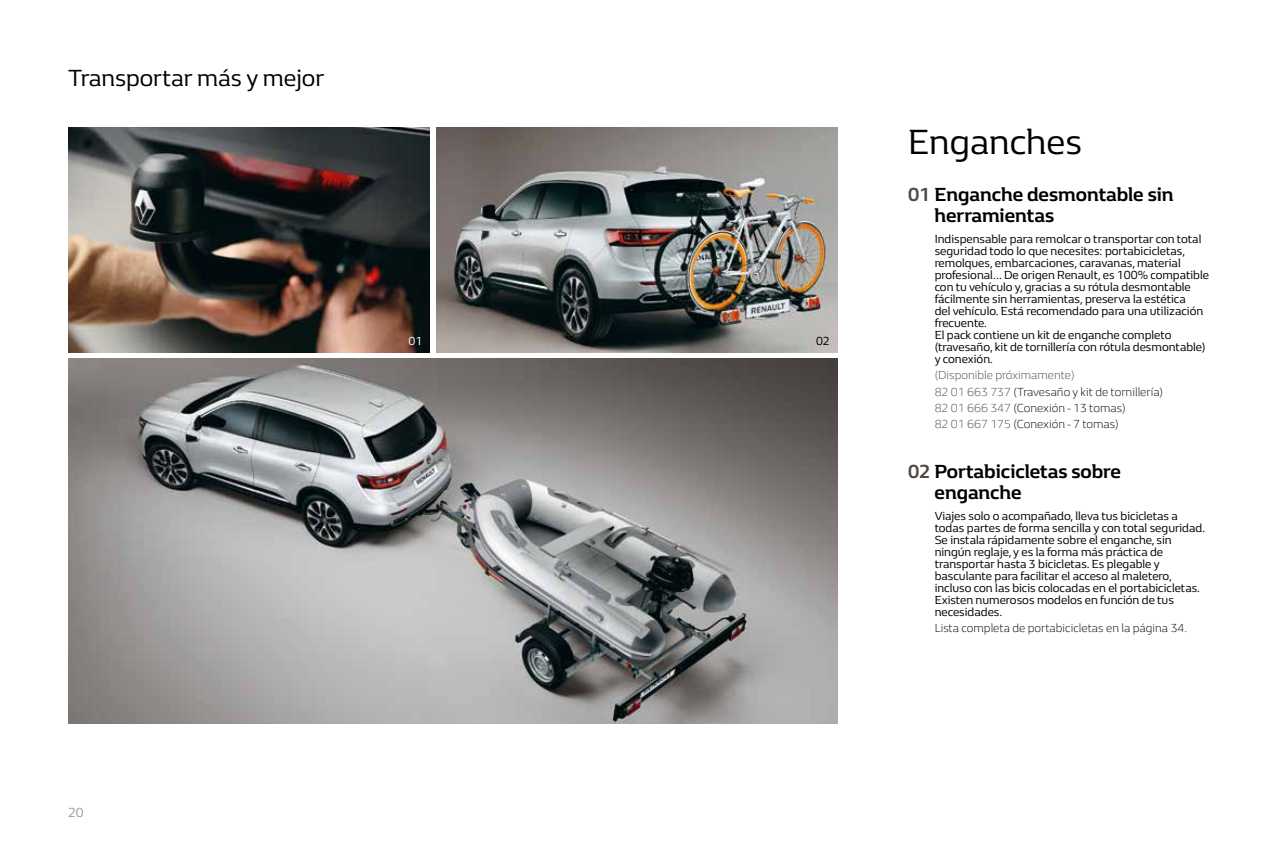
<style>
.page{position:relative;width:1276px;height:851px;background:#fff}
.page>*{position:absolute;margin:0;border:0;box-sizing:border-box;transform-origin:0 0}
.t1{font:36px "Renault Life";color:#000}
.t2{font:24px "Renault Life";color:#000}
.t3{font:700 19.5px/21px "Renault Life";color:#000}
.t4{font:13.5px "Renault Life";color:#9d9d9c}
.t5{font:12px/12px "Renault Life";color:#000}
.t6{font:300 12px/16.2px "Renault Life";color:#000}
.t7{font:12px "Renault Life";color:#fff}
.s1{color:#504841}
</style>
<div class="page">
<img style="left:68px;top:359px;width:769px;height:364px">
<img style="left:68px;top:128px;width:362px;height:224px">
<img style="left:436px;top:128px;width:401px;height:224px">
<h2 class="t2" style="left:68px;top:62px;width:258px">Transportar más y mejor</h2>
<p class="t4" style="left:68px;top:803px;width:17px">20</p>
<p class="t7" style="left:409px;top:333px;width:15px">01</p>
<p class="t5" style="left:816px;top:335px;width:15px">02</p>
<h1 class="t1" style="left:908px;top:118px;width:175px">Enganches</h1>
<h3 class="t3" style="left:934px;top:183px;width:240px;text-indent:-26px"><span class="s1">01</span> Enganche desmontable sin herramientas</h3>
<p class="t5" style="left:934px;top:232px;width:276px">Indispensable para remolcar o transportar con total seguridad todo lo que necesites: portabicicletas, remolques, embarcaciones, caravanas, material profesional... De origen Renault, es 100% compatible con tu vehículo y, gracias a su rótula desmontable fácilmente sin herramientas, preserva la estética<br>del vehículo. Está recomendado para una utilización frecuente.<br>El pack contiene un kit de enganche completo (travesaño, kit de tornillería con rótula desmontable) y conexión.</p>
<p class="t6" style="left:934px;top:366px;width:230px"><span class="s1">(Disponible próximamente)<br>82 01 663 737</span> (Travesaño y kit de tornillería)<br><span class="s1">82 01 666 347</span> (Conexión - 13 tomas)<br><span class="s1">82 01 667 175</span> (Conexión - 7 tomas)</p>
<h3 class="t3" style="left:934px;top:460px;width:188px;text-indent:-26px"><span class="s1">02</span> Portabicicletas sobre enganche</h3>
<p class="t5" style="left:934px;top:509px;width:272px">Viajes solo o acompañado, lleva tus bicicletas a todas partes de forma sencilla y con total seguridad.<br>Se instala rápidamente sobre el enganche, sin ningún reglaje, y es la forma más práctica de transportar hasta 3 bicicletas. Es plegable y basculante para facilitar el acceso al maletero, incluso con las bicis colocadas en el portabicicletas.<br>Existen numerosos modelos en función de tus necesidades.</p>
<p class="t6" style="left:934px;top:619px;width:254px">Lista completa de portabicicletas en la página 34.</p>
</div>
